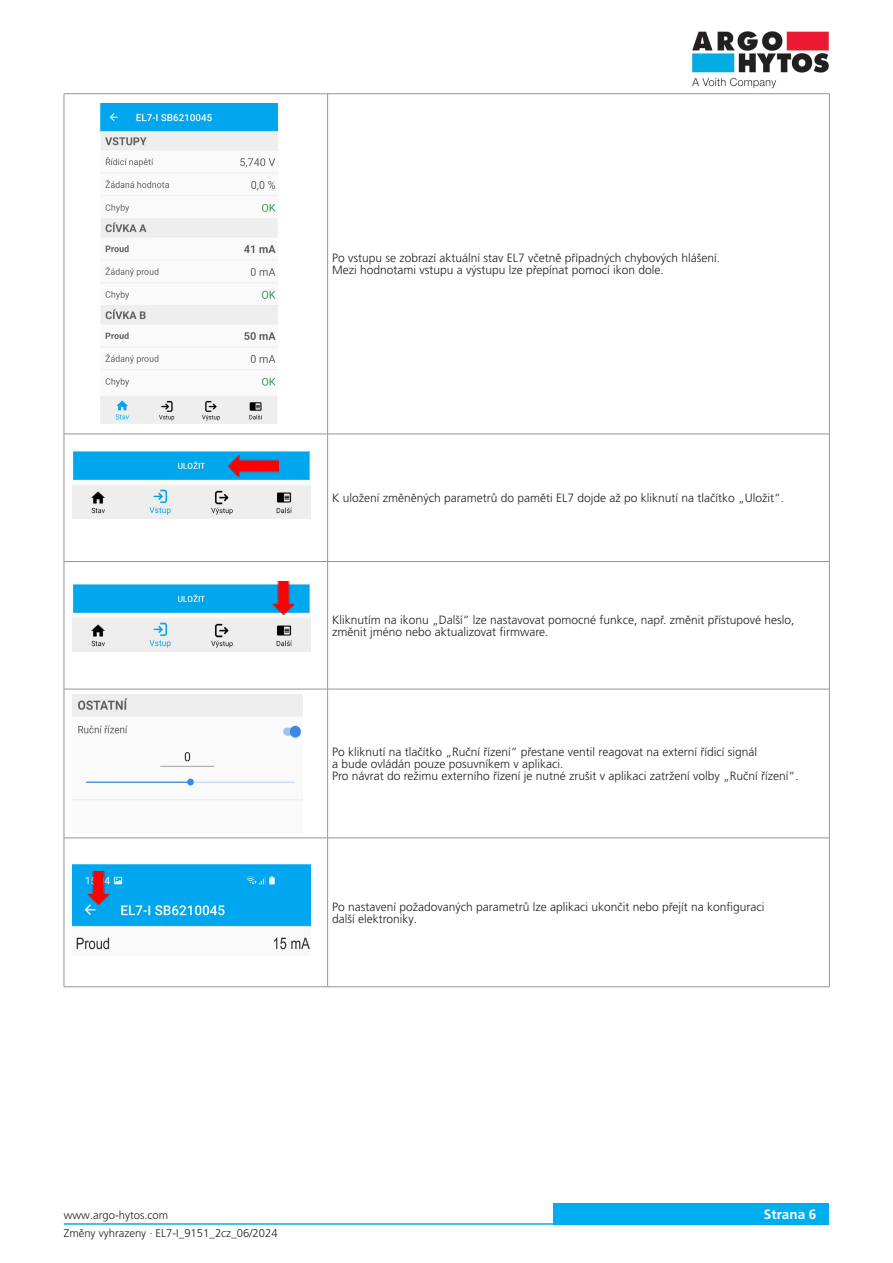
<style>
.page{position:relative;width:893px;height:1263px;background:#fff}
.page>*{position:absolute;margin:0;border:0;box-sizing:border-box;transform-origin:0 0}
.t1{font:700 13.5px "Frutiger LT Pro";color:#fff}
.Tabulka_1SL{font:300 12px/12px "Frutiger LT Pro";color:#231f20}
.t2{font:300 11.25px "Frutiger LT Pro";color:#231f20}
</style>
<div class="page">
<img style="left:101px;top:103px;width:177px;height:320px">
<img style="left:72px;top:695px;width:230px;height:105px">
<img style="left:72px;top:582px;width:239px;height:69px">
<img style="left:272px;top:581px;width:22px;height:33px">
<img style="left:72px;top:449px;width:239px;height:69px">
<img style="left:227px;top:455px;width:51px;height:22px">
<img style="left:72px;top:864px;width:239px;height:86px">
<img style="left:87px;top:872px;width:22px;height:33px">
<div style="left:553px;top:1203px;width:276px;height:22px;background:#00aeef"></div>
<hr style="left:64px;top:1223px;width:765px;height:2px;background:#00aeef">
<img style="left:692px;top:31px;width:137px;height:57px">
<hr style="left:64px;top:93px;width:264px;height:1px;background:#939598">
<hr style="left:64px;top:94px;width:1px;height:340px;background:#939598">
<hr style="left:328px;top:93px;width:502px;height:1px;background:#939598">
<hr style="left:327px;top:94px;width:1px;height:340px;background:#939598">
<hr style="left:829px;top:94px;width:1px;height:340px;background:#939598">
<hr style="left:64px;top:434px;width:264px;height:1px;background:#939598">
<hr style="left:64px;top:434px;width:1px;height:127px;background:#939598">
<hr style="left:328px;top:434px;width:502px;height:1px;background:#939598">
<hr style="left:327px;top:434px;width:1px;height:127px;background:#939598">
<hr style="left:829px;top:434px;width:1px;height:127px;background:#939598">
<hr style="left:64px;top:561px;width:264px;height:1px;background:#939598">
<hr style="left:64px;top:562px;width:1px;height:127px;background:#939598">
<hr style="left:328px;top:561px;width:502px;height:1px;background:#939598">
<hr style="left:327px;top:562px;width:1px;height:127px;background:#939598">
<hr style="left:829px;top:562px;width:1px;height:127px;background:#939598">
<hr style="left:64px;top:689px;width:264px;height:1px;background:#939598">
<hr style="left:64px;top:689px;width:1px;height:149px;background:#939598">
<hr style="left:328px;top:689px;width:502px;height:1px;background:#939598">
<hr style="left:327px;top:689px;width:1px;height:149px;background:#939598">
<hr style="left:829px;top:689px;width:1px;height:149px;background:#939598">
<hr style="left:64px;top:838px;width:264px;height:1px;background:#939598">
<hr style="left:64px;top:838px;width:1px;height:148px;background:#939598">
<hr style="left:328px;top:838px;width:502px;height:1px;background:#939598">
<hr style="left:327px;top:838px;width:1px;height:148px;background:#939598">
<hr style="left:829px;top:838px;width:1px;height:148px;background:#939598">
<hr style="left:64px;top:986px;width:264px;height:1px;background:#939598">
<hr style="left:328px;top:986px;width:502px;height:1px;background:#939598">
<p class="Tabulka_1SL" style="left:332px;top:252px;width:390px">Po vstupu se zobrazí aktuální stav EL7 včetně případných chybových hlášení.</p>
<p class="Tabulka_1SL" style="left:332px;top:264px;width:333px">Mezi hodnotami vstupu a výstupu lze přepínat pomocí ikon dole.</p>
<p class="Tabulka_1SL" style="left:332px;top:492px;width:454px">K uložení změněných parametrů do paměti EL7 dojde až po kliknutí na tlačítko „Uložit“.</p>
<p class="Tabulka_1SL" style="left:332px;top:614px;width:464px">Kliknutím na ikonu „Další“ lze nastavovat pomocné funkce, např. změnit přístupové heslo, změnit jméno nebo aktualizovat firmware.</p>
<p class="Tabulka_1SL" style="left:332px;top:746px;width:468px">Po kliknutí na tlačítko „Ruční řízení“ přestane ventil reagovat na externí řídicí signál<br>a bude ovládán pouze posuvníkem v aplikaci.<br>Pro návrat do režimu externího řízení je nutné zrušit v aplikaci zatržení volby „Ruční řízení“.</p>
<p class="Tabulka_1SL" style="left:332px;top:901px;width:434px">Po nastavení požadovaných parametrů lze aplikaci ukončit nebo přejít na konfiguraci další elektroniky.</p>
<p class="t2" style="left:64px;top:1209px;width:106px">www.argo-hytos.com</p>
<p class="t1" style="left:764px;top:1206px;width:54px">Strana 6</p>
<p class="t2" style="left:64px;top:1226px;width:215px">Změny vyhrazeny · EL7-I_9151_2cz_06/2024</p>
</div>
